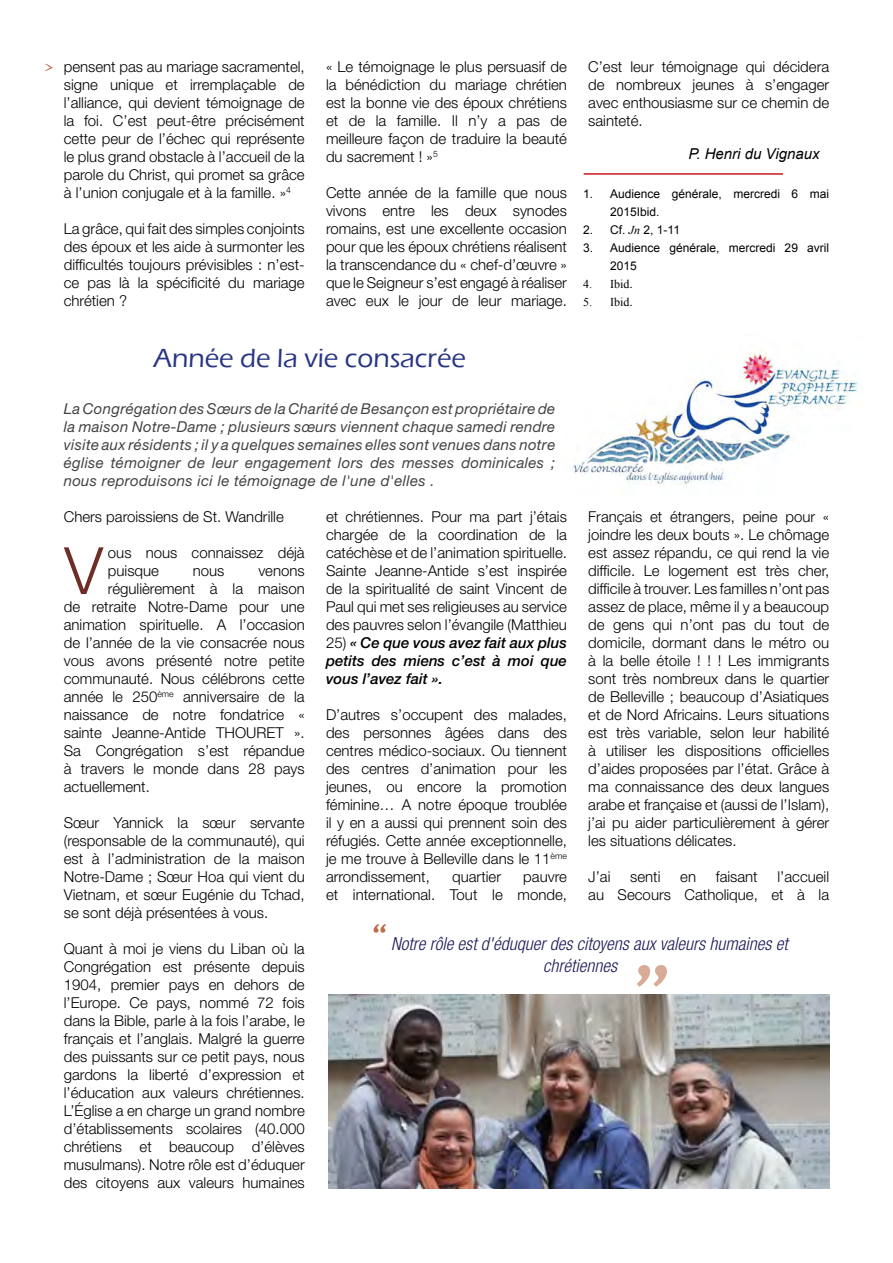
<style>
.page{position:relative;width:893px;height:1263px;background:#fff}
.page>*{position:absolute;margin:0;border:0;box-sizing:border-box;transform-origin:0 0}
.t1{font:italic 88.5px "Rosario";color:#bc6d48}
.t2{font:300 65.4px "Helvetica Neue LT Std";color:#6e2e26}
.t3{font:500 27px "Eras ITC";color:#283583}
.t4{font:21px "Gigi";color:#bc6d48}
.t5{font:italic 300 condensed 18px/21.6px "Helvetica Neue LT Std";color:#1f1d59;text-align:center}
.t6{font:300 15px/18px "Helvetica Neue LT Std";color:#000;text-align:justify}
.t7{font:italic 15px/18px "Helvetica Neue LT Std";letter-spacing:.02em;color:#454242;text-align:justify}
.t8{font:italic 500 15px/18px "Helvetica Neue LT Std";color:#000;text-align:justify}
.t9{font:italic 15px "Arial";color:#000}
.t10{font:12px/18px "Arial";color:#000}
.t11{font:12px "Times New Roman";color:#000}
.s1{font-family:"Times New Roman";font-style:italic}
.s2{font-family:"Arial"}
.s3{font-weight:300;font-style:normal}
.s4{font-family:"Rosario";font-weight:400;font-stretch:normal;font-size:36px;color:#bc6d48}
</style>
<div class="page">
<img style="left:572px;top:351px;width:288px;height:136px">
<hr style="left:584px;top:173px;width:199px;height:2px;background:#cd171a">
<img style="left:329px;top:995px;width:500px;height:193px">
<h3 class="t4" style="left:45px;top:53px;width:11px">&gt;</h3>
<p class="t6" style="left:64px;top:57px;width:242px">pensent pas au mariage sacramentel, signe unique et irremplaçable de l’alliance, qui devient témoignage de la foi. C’est peut-être précisément cette peur de l’échec qui représente le plus grand obstacle à l’accueil de la parole du Christ, qui promet sa grâce à l’union conjugale et à la famille. »<sup>4</sup></p>
<p class="t6" style="left:64px;top:219px;width:242px">La grâce, qui fait des simples conjoints des époux et les aide à surmonter les difficultés toujours prévisibles : n’est&shy;ce pas là la spécificité du mariage chrétien ?</p>
<p class="t6" style="left:326px;top:57px;width:242px">« Le témoignage le plus persuasif de la bénédiction du mariage chrétien est la bonne vie des époux chrétiens et de la famille. Il n’y a pas de meilleure façon de traduire la beauté du sacrement ! »<sup>5</sup></p>
<p class="t6" style="left:326px;top:183px;width:242px">Cette année de la famille que nous vivons entre les deux synodes romains, est une excellente occasion pour que les époux chrétiens réalisent la transcendance du « chef-d’œuvre » que le Seigneur s’est engagé à réaliser avec eux le jour de leur mariage.</p>
<p class="t6" style="left:588px;top:57px;width:242px">C’est leur témoignage qui décidera de nombreux jeunes à s’engager avec enthousiasme sur ce chemin de sainteté.</p>
<p class="t9" style="left:688px;top:144px;width:133px">P. Henri du Vignaux</p>
<p class="t10" style="left:610px;top:185px;width:220px;text-indent:-27px">1. Audience générale, mercredi 6 mai<br>2015Ibid.</p>
<p class="t10" style="left:583px;top:221px;width:98px">2. Cf. <span class="s1">Jn</span> 2, 1-11</p>
<p class="t10" style="left:610px;top:239px;width:220px;text-indent:-27px">3. Audience générale, mercredi 29 avril<br>2015</p>
<p class="t11" style="left:583px;top:276px;width:51px">4. Ibid<span class="s2">.</span></p>
<p class="t11" style="left:583px;top:294px;width:51px">5. Ibid<span class="s2">.</span></p>
<h3 class="t3" style="left:153px;top:342px;width:314px">Année de la vie consacrée</h3>
<p class="t7" style="left:64px;top:399px;width:493px">La Congrégation des Sœurs de la Charité de Besançon est propriétaire de la maison Notre-Dame ; plusieurs sœurs viennent chaque samedi rendre visite aux résidents ; il y a quelques semaines elles sont venues dans notre église témoigner de leur engagement lors des messes dominicales ; nous reproduisons ici le témoignage de l'une d'elles .</p>
<p class="t6" style="left:64px;top:507px;width:222px">Chers paroissiens de St. Wandrille</p>
<h2 class="t2" style="left:64px;top:531px;width:40px">V</h2>
<p class="t6" style="left:108px;top:543px;width:198px">ous nous connaissez déjà puisque</p>
<p class="t6" style="left:588px;top:507px;width:242px">Français et étrangers, peine pour « joindre les deux bouts ». Le chômage est assez répandu, ce qui rend la vie difficile. Le logement est très cher, difficile à trouver. Les familles n’ont pas assez de place, même il y a beaucoup de gens qui n’ont pas du tout de domicile, dormant dans le métro ou à la belle étoile ! ! ! Les immigrants sont très nombreux dans le quartier de Belleville ; beaucoup d’Asiatiques et de Nord Africains. Leurs situations est très variable, selon leur habilité à utiliser les dispositions officielles d’aides proposées par l’état. Grâce à ma connaissance des deux langues arabe et française et (aussi de l’Islam), j’ai pu aider particulièrement à gérer les situations délicates.</p>
<p class="t6" style="left:588px;top:867px;width:24px">J’ai</p>
<p class="t6" style="left:630px;top:867px;width:32px">senti</p>
<p class="t6" style="left:680px;top:867px;width:17px">en</p>
<p class="t6" style="left:716px;top:867px;width:43px">faisant</p>
<p class="t6" style="left:326px;top:507px;width:242px">et chrétiennes. Pour ma part j’étais chargée de la coordination de la catéchèse et de l’animation spirituelle.<br>Sainte Jeanne-Antide s’est inspirée de la spiritualité de saint Vincent de Paul qui met ses religieuses au service des pauvres selon l’évangile (Matthieu</p>
<p class="t8" style="left:326px;top:634px;width:242px"><span class="s3">25)</span> « Ce que vous avez fait aux plus petits des miens c’est à moi que vous l’avez fait ».</p>
<p class="t6" style="left:326px;top:705px;width:242px">D’autres s’occupent des malades, des personnes âgées dans des centres médico-sociaux. Ou tiennent des centres d’animation pour les jeunes, ou encore la promotion féminine… A notre époque troublée il y en a aussi qui prennent soin des réfugiés. Cette année exceptionnelle, je me trouve à Belleville dans le 11<sup>ème </sup>arrondissement,</p>
<p class="t6" style="left:193px;top:561px;width:33px">nous</p>
<p class="t6" style="left:258px;top:561px;width:48px">venons</p>
<p class="t6" style="left:108px;top:579px;width:198px">régulièrement à la maison</p>
<p class="t6" style="left:64px;top:597px;width:242px">de retraite Notre-Dame pour une</p>
<p class="t6" style="left:64px;top:615px;width:242px">animation spirituelle. A l’occasion</p>
<p class="t6" style="left:64px;top:633px;width:242px">de l’année de la vie consacrée nous</p>
<p class="t6" style="left:64px;top:651px;width:242px">vous avons présenté notre petite</p>
<p class="t6" style="left:64px;top:669px;width:242px">communauté. Nous célébrons cette</p>
<p class="t6" style="left:64px;top:687px;width:242px">année le 250<sup>ème</sup> anniversaire de la</p>
<p class="t6" style="left:64px;top:705px;width:242px">naissance de notre fondatrice «</p>
<p class="t6" style="left:64px;top:723px;width:242px">sainte Jeanne-Antide THOURET ».</p>
<p class="t6" style="left:64px;top:741px;width:242px">Sa Congrégation s’est répandue</p>
<p class="t6" style="left:64px;top:759px;width:242px">à travers le monde dans 28 pays</p>
<p class="t6" style="left:64px;top:777px;width:88px">actuellement.</p>
<p class="t6" style="left:64px;top:813px;width:242px">Sœur Yannick la sœur servante (responsable de la communauté), qui est à l’administration de la maison Notre-Dame ; Sœur Hoa qui vient du Vietnam, et sœur Eugénie du Tchad, se sont déjà présentées à vous.</p>
<p class="t6" style="left:64px;top:939px;width:242px">Quant à moi je viens du Liban où la Congrégation est présente depuis 1904, premier pays en dehors de l’Europe. Ce pays, nommé 72 fois dans la Bible, parle à la fois l’arabe, le français et l’anglais. Malgré la guerre des puissants sur ce petit pays, nous gardons la liberté d’expression et l’éducation aux valeurs chrétiennes.<br>L’Église a en charge un grand nombre d’établissements scolaires (40.000 chrétiens et beaucoup d’élèves musulmans). Notre rôle est d’éduquer des citoyens aux valeurs humaines</p>
<p class="t6" style="left:452px;top:867px;width:50px">quartier</p>
<p class="t6" style="left:588px;top:867px;width:242px;text-align:right">l’accueil<br>au Secours Catholique, et à la</p>
<p class="t6" style="left:326px;top:867px;width:242px;text-align:right">pauvre<br>et international. Tout le monde,</p>
<p class="t5" style="left:372px;top:933px;width:417px"><span class="s4">“</span> Notre rôle est d'éduquer des citoyens aux valeurs humaines et chrétiennes</p>
<h1 class="t1" style="left:631px;top:945px;width:41px">”</h1>
</div>
